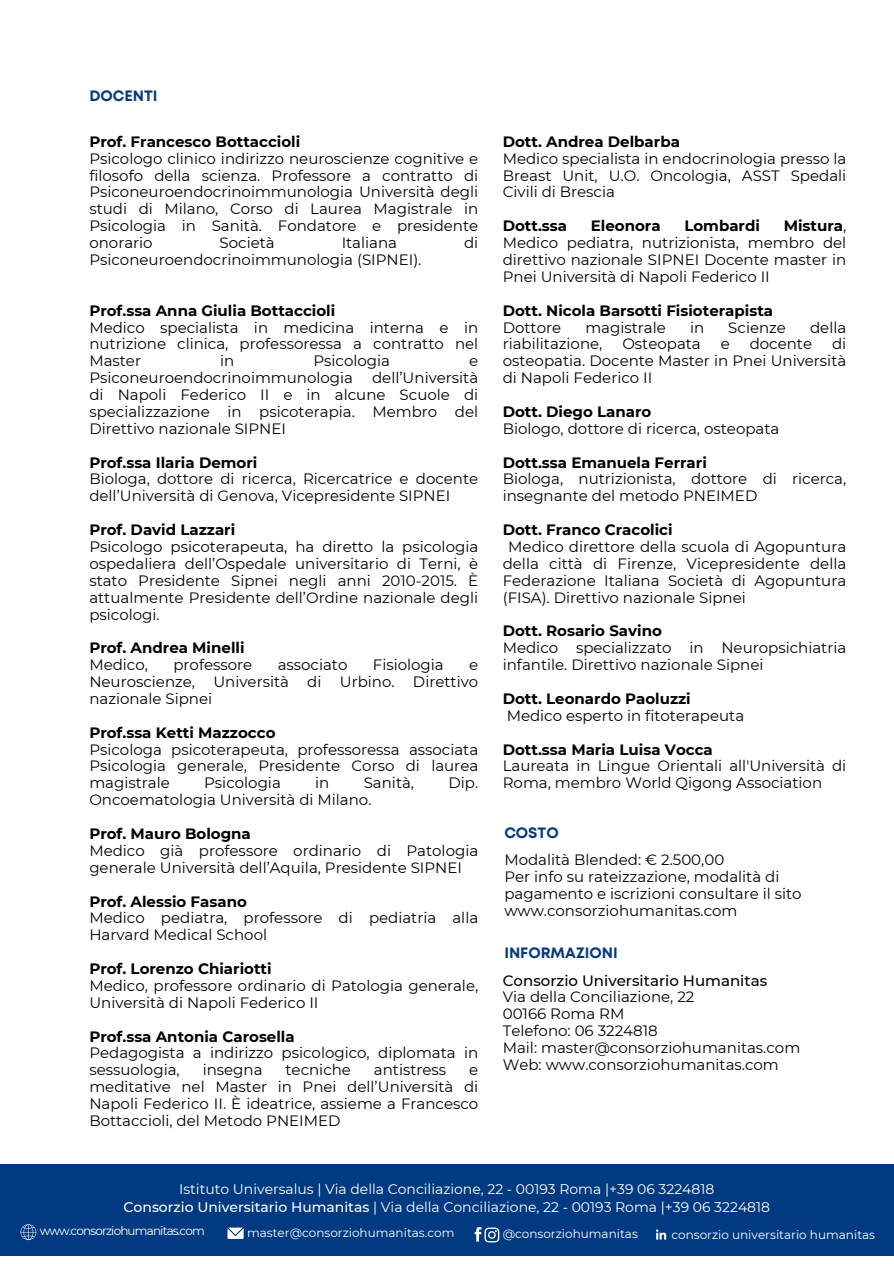
<style>
.page{position:relative;width:894px;height:1264px;background:#fff}
.page>*{position:absolute;margin:0;border:0;box-sizing:border-box;transform-origin:0 0}
.t1{font:15px/16.8px "Montserrat";color:#000;text-align:justify}
.t2{font:700 15px "Montserrat";color:#000}
.t3{font:500 15px "Montserrat";color:#000}
.t4{font:700 15px "Mont";color:#093a7c}
.t5{font:13.95px "Montserrat";color:#fff}
.t6{font:12px "Montserrat";color:#fff}
.t7{font:12px "Montserrat";letter-spacing:-.07em;color:#fff}
.s1{font-weight:700}
.s2{font-weight:500}
</style>
<div class="page">
<div style="left:0;top:1164px;width:893px;height:91px;background:#013a81"></div>
<svg style="left:21px;top:1224px;width:15px;height:15px"></svg>
<svg style="left:654px;top:1227px;width:14px;height:14px"></svg>
<svg style="left:655px;top:1229px;width:11px;height:10px"></svg>
<svg style="left:227px;top:1227px;width:16px;height:11px"></svg>
<svg style="left:474px;top:1227px;width:25px;height:15px"></svg>
<p class="t4" style="left:89px;top:90px;width:70px">DOCENTI</p>
<p class="t2" style="left:89px;top:132px;width:212px">Prof. Francesco Bottaccioli</p>
<p class="t1" style="left:89px;top:150px;width:390px">Psicologo clinico indirizzo neuroscienze cognitive e filosofo della scienza. Professore a contratto di Psiconeuroendocrinoimmunologia Università degli studi di Milano, Corso di Laurea Magistrale in Psicologia in Sanità. Fondatore e presidente onorario</p>
<p class="t1" style="left:219px;top:234px;width:57px">Società</p>
<p class="t1" style="left:341px;top:234px;width:57px">Italiana</p>
<p class="t1" style="left:464px;top:234px;width:16px">di</p>
<p class="t1" style="left:89px;top:251px;width:333px">Psiconeuroendocrinoimmunologia (SIPNEI).</p>
<p class="t2" style="left:89px;top:301px;width:247px">Prof.ssa Anna Giulia Bottaccioli</p>
<p class="t1" style="left:89px;top:319px;width:390px">Medico specialista in medicina interna e in nutrizione clinica, professoressa a contratto nel Master</p>
<p class="t1" style="left:220px;top:352px;width:16px">in</p>
<p class="t1" style="left:313px;top:352px;width:78px">Psicologia</p>
<p class="t1" style="left:469px;top:352px;width:11px">e</p>
<p class="t1" style="left:89px;top:369px;width:265px">Psiconeuroendocrinoimmunologia</p>
<p class="t1" style="left:89px;top:369px;width:390px;text-indent:283px">dell’Università di Napoli Federico II e in alcune Scuole di specializzazione in psicoterapia. Membro del Direttivo nazionale SIPNEI</p>
<p class="t2" style="left:89px;top:453px;width:169px">Prof.ssa Ilaria Demori</p>
<p class="t1" style="left:89px;top:470px;width:390px">Biologa, dottore di ricerca, Ricercatrice e docente dell’Università di Genova, Vicepresidente SIPNEI</p>
<p class="t2" style="left:89px;top:520px;width:147px">Prof. David Lazzari</p>
<p class="t1" style="left:89px;top:538px;width:390px">Psicologo psicoterapeuta, ha diretto la psicologia ospedaliera dell’Ospedale universitario di Terni, è stato Presidente Sipnei negli anni 2010-2015. È attualmente Presidente dell’Ordine nazionale degli psicologi.</p>
<p class="t2" style="left:89px;top:638px;width:157px">Prof. Andrea Minelli</p>
<p class="t1" style="left:89px;top:656px;width:60px">Medico,</p>
<p class="t1" style="left:173px;top:656px;width:80px">professore</p>
<p class="t1" style="left:277px;top:656px;width:71px">associato</p>
<p class="t1" style="left:373px;top:656px;width:72px">Fisiologia</p>
<p class="t1" style="left:89px;top:656px;width:390px;text-indent:380px">e Neuroscienze, Università di Urbino. Direttivo nazionale Sipnei</p>
<p class="t2" style="left:89px;top:723px;width:187px">Prof.ssa Ketti Mazzocco</p>
<p class="t1" style="left:89px;top:740px;width:390px">Psicologa psicoterapeuta, professoressa associata Psicologia generale, Presidente Corso di laurea magistrale</p>
<p class="t1" style="left:204px;top:774px;width:78px">Psicologia</p>
<p class="t1" style="left:315px;top:774px;width:16px">in</p>
<p class="t1" style="left:363px;top:774px;width:52px">Sanità,</p>
<p class="t1" style="left:448px;top:774px;width:31px">Dip.</p>
<p class="t1" style="left:89px;top:791px;width:283px">Oncoematologia Università di Milano.</p>
<p class="t2" style="left:89px;top:824px;width:163px">Prof. Mauro Bologna</p>
<p class="t1" style="left:89px;top:842px;width:390px">Medico già professore ordinario di Patologia generale Università dell’Aquila, Presidente SIPNEI</p>
<p class="t2" style="left:89px;top:892px;width:159px">Prof. Alessio Fasano</p>
<p class="t1" style="left:89px;top:909px;width:390px">Medico pediatra, professore di pediatria alla<br>Harvard Medical School</p>
<p class="t2" style="left:89px;top:959px;width:184px">Prof. Lorenzo Chiariotti</p>
<p class="t1" style="left:89px;top:977px;width:390px">Medico, professore ordinario di Patologia generale,<br>Università di Napoli Federico II</p>
<p class="t2" style="left:89px;top:1027px;width:207px">Prof.ssa Antonia Carosella</p>
<p class="t1" style="left:89px;top:1044px;width:390px">Pedagogista a indirizzo psicologico, diplomata in sessuologia,</p>
<p class="t1" style="left:203px;top:1061px;width:61px">insegna</p>
<p class="t1" style="left:285px;top:1061px;width:67px">tecniche</p>
<p class="t1" style="left:374px;top:1061px;width:74px">antistress</p>
<p class="t1" style="left:89px;top:1061px;width:390px;text-indent:380px">e meditative nel Master in Pnei dell’Università di Napoli Federico II. È ideatrice, assieme a Francesco Bottaccioli, del Metodo PNEIMED</p>
<p class="t2" style="left:502px;top:132px;width:179px">Dott. Andrea Delbarba</p>
<p class="t1" style="left:502px;top:150px;width:345px">Medico specialista in endocrinologia presso la Breast Unit, U.O. Oncologia, ASST Spedali Civili di Brescia</p>
<p class="t2" style="left:502px;top:217px;width:66px">Dott.ssa</p>
<p class="t2" style="left:590px;top:217px;width:71px">Eleonora</p>
<p class="t2" style="left:684px;top:217px;width:77px">Lombardi</p>
<p class="t1" style="left:502px;top:217px;width:345px;text-indent:281px"><span class="s1">Mistura</span>, Medico pediatra, nutrizionista, membro del direttivo nazionale SIPNEI Docente master in Pnei Università di Napoli Federico II</p>
<p class="t2" style="left:502px;top:301px;width:272px">Dott. Nicola Barsotti Fisioterapista</p>
<p class="t1" style="left:502px;top:319px;width:60px">Dottore</p>
<p class="t1" style="left:585px;top:319px;width:82px">magistrale</p>
<p class="t1" style="left:689px;top:319px;width:16px">in</p>
<p class="t1" style="left:728px;top:319px;width:59px">Scienze</p>
<p class="t1" style="left:809px;top:319px;width:38px">della</p>
<p class="t1" style="left:502px;top:335px;width:101px">riabilitazione,</p>
<p class="t1" style="left:622px;top:335px;width:80px">Osteopata</p>
<p class="t1" style="left:720px;top:335px;width:11px">e</p>
<p class="t1" style="left:749px;top:335px;width:64px">docente</p>
<p class="t1" style="left:502px;top:335px;width:345px;text-indent:329px">di osteopatia. Docente Master in Pnei Università di Napoli Federico II</p>
<p class="t2" style="left:502px;top:402px;width:150px">Dott. Diego Lanaro</p>
<p class="t1" style="left:502px;top:420px;width:278px">Biologo, dottore di ricerca, osteopata</p>
<p class="t2" style="left:502px;top:453px;width:205px">Dott.ssa Emanuela Ferrari</p>
<p class="t1" style="left:502px;top:470px;width:345px">Biologa, nutrizionista, dottore di ricerca, insegnante del metodo PNEIMED</p>
<p class="t2" style="left:502px;top:520px;width:171px">Dott. Franco Cracolici</p>
<p class="t1" style="left:502px;top:538px;width:345px;text-indent:6px">Medico direttore della scuola di Agopuntura della città di Firenze, Vicepresidente della Federazione Italiana Società di Agopuntura (FISA). Direttivo nazionale Sipnei</p>
<p class="t2" style="left:502px;top:622px;width:160px">Dott. Rosario Savino</p>
<p class="t1" style="left:502px;top:639px;width:345px">Medico specializzato in Neuropsichiatria infantile. Direttivo nazionale Sipnei</p>
<p class="t2" style="left:502px;top:689px;width:189px">Dott. Leonardo Paoluzzi</p>
<p class="t1" style="left:506px;top:707px;width:239px">Medico esperto in fitoterapeuta</p>
<p class="t2" style="left:502px;top:740px;width:211px">Dott.ssa Maria Luisa Vocca</p>
<p class="t1" style="left:502px;top:757px;width:345px">Laureata in Lingue Orientali all'Università di<br>Roma, membro World Qigong Association</p>
<p class="t4" style="left:504px;top:827px;width:56px">COSTO</p>
<p class="t1" style="left:504px;top:851px;width:298px;text-align:left">Modalità Blended: € 2.500,00<br>Per info su rateizzazione, modalità di pagamento e iscrizioni consultare il sito www.consorziohumanitas.com</p>
<p class="t4" style="left:504px;top:947px;width:115px">INFORMAZIONI</p>
<p class="t3" style="left:502px;top:971px;width:266px">Consorzio Universitario Humanitas</p>
<p class="t1" style="left:502px;top:988px;width:299px;text-align:left">Via della Conciliazione, 22<br>00166 Roma RM<br>Telefono: 06 3224818<br>Mail: master@consorziohumanitas.com<br>Web: www.consorziohumanitas.com</p>
<p class="t5" style="left:179px;top:1180px;width:536px">Istituto Universalus | Via della Conciliazione, 22 - 00193 Roma |+39 06 3224818</p>
<p class="t5" style="left:123px;top:1198px;width:647px"><span class="s2">Consorzio Universitario Humanitas</span> | Via della Conciliazione, 22 - 00193 Roma |+39 06 3224818</p>
<p class="t7" style="left:40px;top:1223px;width:167px">www.consorziohumanitas.com</p>
<p class="t6" style="left:247px;top:1225px;width:209px">master@consorziohumanitas.com</p>
<p class="t6" style="left:502px;top:1226px;width:137px">@consorziohumanitas</p>
<p class="t6" style="left:671px;top:1226px;width:205px">consorzio universitario humanitas</p>
</div>
